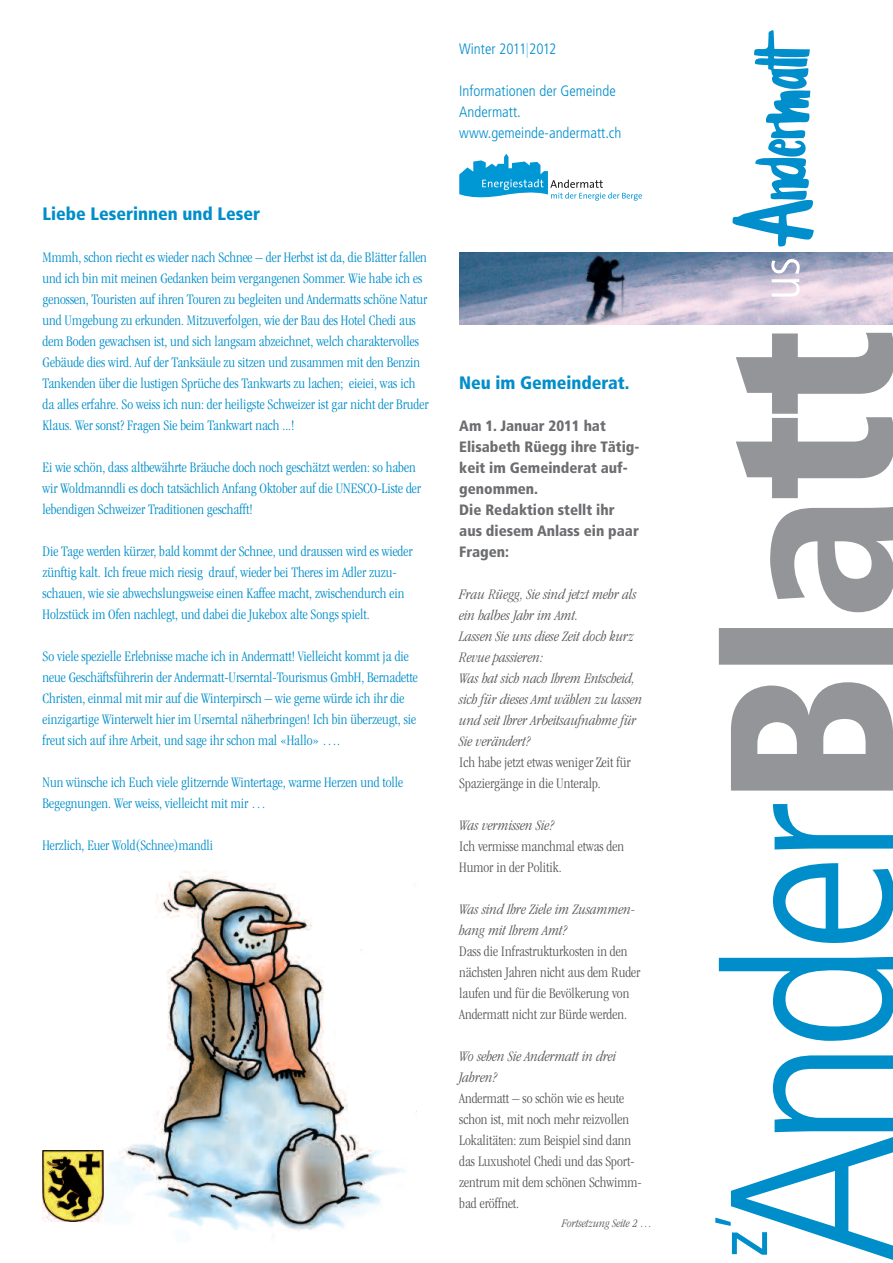
<style>
.page{position:relative;width:893px;height:1263px;background:#fff}
.page>*{position:absolute;margin:0;border:0;box-sizing:border-box;transform-origin:0 0}
.t1{font:condensed 68.85px "Frutiger";color:#008eca}
.t2{font:300 condensed 54px "Frutiger";color:#fff}
.t3{font:900 condensed 18px "Frutiger";color:#008eca}
.t4{font:300 condensed 15px/21px "Garamond";color:#008eca}
.t5{font:300 condensed 15px/21px "Garamond";color:#57585a}
.t6{font:italic 300 condensed 15px/21px "Garamond";color:#57585a}
.t7{font:900 condensed 15px/21px "Frutiger";color:#6c6d70}
.t8{font:300 condensed 15px/21px "Frutiger";color:#008eca}
.t9{font:italic 300 condensed 12px "Garamond";color:#57585a}
.s1{font-weight:300}
</style>
<div class="page">
<img style="left:459px;top:253px;width:434px;height:72px">
<svg style="left:719px;top:333px;width:174px;height:458px;fill:#939598"></svg>
<svg style="left:719px;top:804px;width:174px;height:456px"></svg>
<svg style="left:733px;top:30px;width:81px;height:216px"></svg>
<div style="left:726px;top:69px;width:39px;height:86px;background:#fff"></div>
<svg style="left:459px;top:154px;width:183px;height:47px"></svg>
<img style="left:95px;top:870px;width:310px;height:367px">
<img style="left:42px;top:1150px;width:62px;height:71px">
<p class="t3" style="left:43px;top:207px;width:219px">Liebe Leserinnen und Leser</p>
<p class="t4" style="left:43px;top:248px;width:388px">Mmmh, schon riecht es wieder nach Schnee – der Herbst ist da, die Blätter fallen und ich bin mit meinen Gedanken beim vergangenen Sommer. Wie habe ich es genossen, Touristen auf ihren Touren zu begleiten und Andermatts schöne Natur und Umgebung zu erkunden. Mitzuverfolgen, wie der Bau des Hotel Chedi aus dem Boden gewachsen ist, und sich langsam abzeichnet, welch charaktervolles Gebäude dies wird. Auf der Tanksäule zu sitzen und zusammen mit den Benzin Tankenden über die lustigen Sprüche des Tankwarts zu lachen; eieiei, was ich da alles erfahre. So weiss ich nun: der heiligste Schweizer ist gar nicht der Bruder Klaus. Wer sonst? Fragen Sie beim Tankwart nach ...!</p>
<p class="t4" style="left:43px;top:458px;width:380px">Ei wie schön, dass altbewährte Bräuche doch noch geschätzt werden: so haben wir Woldmanndli es doch tatsächlich Anfang Oktober auf die UNESCO-Liste der lebendigen Schweizer Traditionen geschafft!</p>
<p class="t4" style="left:43px;top:542px;width:372px">Die Tage werden kürzer, bald kommt der Schnee, und draussen wird es wieder zünftig kalt. Ich freue mich riesig drauf, wieder bei Theres im Adler zuzu&shy;schauen, wie sie abwechslungsweise einen Kaffee macht, zwischendurch ein Holzstück im Ofen nachlegt, und dabei die Jukebox alte Songs spielt.</p>
<p class="t4" style="left:43px;top:647px;width:377px">So viele spezielle Erlebnisse mache ich in Andermatt! Vielleicht kommt ja die neue Geschäftsführerin der Andermatt-Urserntal-Tourismus GmbH, Bernadette Christen, einmal mit mir auf die Winterpirsch – wie gerne würde ich ihr die einzigartige Winterwelt hier im Urserntal näherbringen! Ich bin überzeugt, sie freut sich auf ihre Arbeit, und sage ihr schon mal «Hallo» ….</p>
<p class="t4" style="left:43px;top:773px;width:362px">Nun wünsche ich Euch viele glitzernde Wintertage, warme Herzen und tolle<br>Begegnungen. Wer weiss, vielleicht mit mir …</p>
<p class="t4" style="left:43px;top:836px;width:172px">Herzlich, Euer Wold(Schnee)mandli</p>
<p class="t8" style="left:459px;top:39px;width:99px">Winter 2011| 2012</p>
<p class="t8" style="left:459px;top:81px;width:164px">Informationen der Gemeinde<br>Andermatt. www.gemeinde-andermatt.ch</p>
<h2 class="t2" style="left:759px;top:300px;width:45px;rotate:-90deg">us</h2>
<p class="t3" style="left:459px;top:376px;width:172px">Neu im Gemeinderat.</p>
<p class="t7" style="left:459px;top:417px;width:182px">Am 1. Januar 2011 hat<br>Elisabeth Rüegg ihre Tätig&shy;keit im Gemeinderat auf&shy;genommen.<br>Die Redaktion stellt ihr aus diesem Anlass ein paar<br>Fragen:</p>
<p class="t6" style="left:459px;top:585px;width:185px">Frau Rüegg, Sie sind jetzt mehr als ein halbes Jahr im Amt.<br>Lassen Sie uns diese Zeit doch kurz<br>Revue passieren:<br>Was hat sich nach Ihrem Entscheid, sich für dieses Amt wählen zu lassen und seit Ihrer Arbeitsaufnahme für<br>Sie verändert?</p>
<p class="t5" style="left:459px;top:753px;width:173px">Ich habe jetzt etwas weniger Zeit für<br>Spaziergänge in die Unteralp.</p>
<p class="t6" style="left:459px;top:816px;width:97px">Was vermissen Sie?</p>
<p class="t5" style="left:459px;top:837px;width:166px">Ich vermisse manchmal etwas den<br>Humor in der Politik.</p>
<p class="t6" style="left:459px;top:900px;width:177px">Was sind Ihre Ziele im Zusammen&shy;hang mit Ihrem Amt?</p>
<p class="t5" style="left:459px;top:942px;width:183px">Dass die Infrastrukturkosten in den nächsten Jahren nicht aus dem Ruder laufen und für die Bevölkerung von Andermatt nicht zur Bürde werden.</p>
<p class="t6" style="left:459px;top:1047px;width:158px">Wo sehen Sie Andermatt in drei<br>Jahren?</p>
<p class="t5" style="left:459px;top:1089px;width:184px">Andermatt – so schön wie es heute schon ist, mit noch mehr reizvollen<br>Lokalitäten: zum Beispiel sind dann das Luxushotel Chedi und das Sport&shy;zentrum mit dem schönen Schwimm&shy;bad eröffnet.</p>
<p class="t9" style="left:562px;top:1219px;width:92px">Fortsetzung Seite 2 …</p>
<h1 class="t1" style="left:715px;top:1257px;width:45px;rotate:-90deg">z<span class="s1">’</span></h1>
</div>
